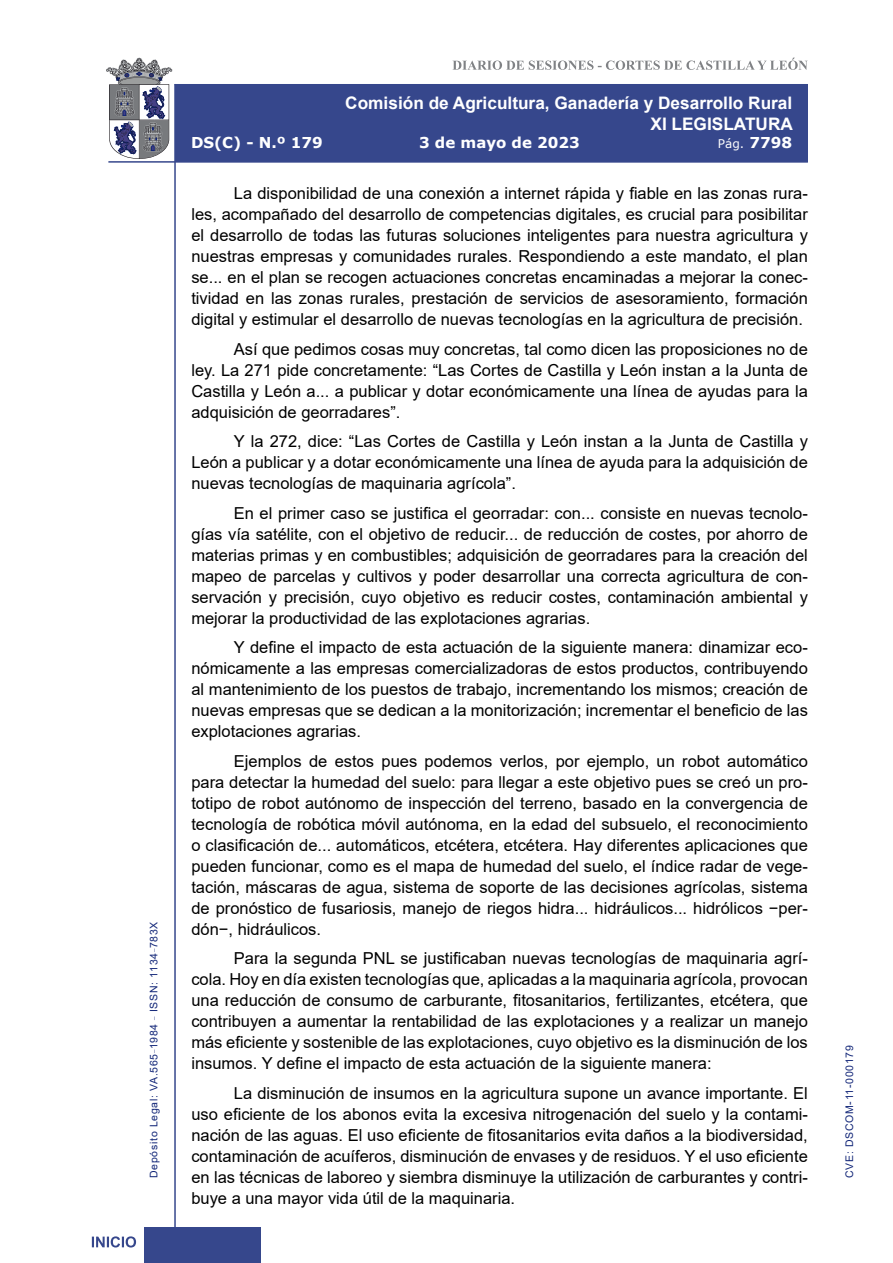
<style>
.page{position:relative;width:893px;height:1263px;background:#fff}
.page>*{position:absolute;margin:0;border:0;box-sizing:border-box;transform-origin:0 0}
.t1{font:700 17.25px/20.7px "Arial";color:#fff;text-align:right}
.t2{font:16.5px/21px "Arial";color:#000;text-align:justify}
.t3{font:700 15px "Verdana";color:#fff}
.t4{font:12px "Verdana";color:#fff}
.t5{font:10.5px "Arial";letter-spacing:.065em;color:#122678}
.s1{font-weight:700;font-size:15px}
</style>
<div class="page">
<svg style="left:452px;top:58px;width:356px;height:12px"></svg>
<hr style="left:174px;top:84px;width:2px;height:1179px;background:#36478c">
<div style="left:144px;top:1227px;width:117px;height:36px;background:#36478c"></div>
<div style="left:175px;top:84px;width:633px;height:78px;background:#36478c"></div>
<hr style="left:108px;top:161px;width:700px;height:2px;background:#36478c">
<svg style="left:92px;top:1236px;width:44px;height:11px"></svg>
<svg style="left:106px;top:58px;width:66px;height:101px"></svg>
<p class="t5" style="left:146px;top:1178px;width:258px;rotate:-90deg">Depósito Legal: VA.565<sup>_</sup>1984 <sup>_</sup> ISSN: 1134<sup>_</sup>783X</p>
<p class="t1" style="left:345px;top:93px;width:449px">Comisión de Agricultura, Ganadería y Desarrollo Rural<br>XI LEGISLATURA</p>
<p class="t3" style="left:191px;top:132px;width:133px">DS(C) - N.º 179</p>
<p class="t3" style="left:419px;top:132px;width:162px">3 de mayo de 2023</p>
<p class="t4" style="left:718px;top:135px;width:76px">Pág. <span class="s1">7798</span></p>
<p class="t2" style="left:191px;top:183px;width:618px;text-indent:43px">La disponibilidad de una conexión a internet rápida y fiable en las zonas rura&shy;les, acompañado del desarrollo de competencias digitales, es crucial para posibilitar el desarrollo de todas las futuras soluciones inteligentes para nuestra agricultura y nuestras empresas y comunidades rurales. Respondiendo a este mandato, el plan se... en el plan se recogen actuaciones concretas encaminadas a mejorar la conec&shy;tividad en las zonas rurales, prestación de servicios de asesoramiento, formación digital y estimular el desarrollo de nuevas tecnologías en la agricultura de precisión.</p>
<p class="t2" style="left:191px;top:338px;width:618px;text-indent:43px">Así que pedimos cosas muy concretas, tal como dicen las proposiciones no de ley. La 271 pide concretamente: “Las Cortes de Castilla y León instan a la Junta de Castilla y León a... a publicar y dotar económicamente una línea de ayudas para la adquisición de georradares”.</p>
<p class="t2" style="left:191px;top:431px;width:618px;text-indent:43px">Y la 272, dice: “Las Cortes de Castilla y León instan a la Junta de Castilla y León a publicar y a dotar económicamente una línea de ayuda para la adquisición de nuevas tecnologías de maquinaria agrícola”.</p>
<p class="t2" style="left:191px;top:502px;width:618px;text-indent:43px">En el primer caso se justifica el georradar: con... consiste en nuevas tecnolo&shy;gías vía satélite, con el objetivo de reducir... de reducción de costes, por ahorro de materias primas y en combustibles; adquisición de georradares para la creación del mapeo de parcelas y cultivos y poder desarrollar una correcta agricultura de con&shy;servación y precisión, cuyo objetivo es reducir costes, contaminación ambiental y mejorar la productividad de las explotaciones agrarias.</p>
<p class="t2" style="left:191px;top:637px;width:618px;text-indent:43px">Y define el impacto de esta actuación de la siguiente manera: dinamizar eco&shy;nómicamente a las empresas comercializadoras de estos productos, contribuyendo al mantenimiento de los puestos de trabajo, incrementando los mismos; creación de nuevas empresas que se dedican a la monitorización; incrementar el beneficio de las explotaciones agrarias.</p>
<p class="t2" style="left:191px;top:750px;width:618px;text-indent:43px">Ejemplos de estos pues podemos verlos, por ejemplo, un robot automático para detectar la humedad del suelo: para llegar a este objetivo pues se creó un pro&shy;totipo de robot autónomo de inspección del terreno, basado en la convergencia de tecnología de robótica móvil autónoma, en la edad del subsuelo, el reconocimiento o clasificación de... automáticos, etcétera, etcétera. Hay diferentes aplicaciones que pueden funcionar, como es el mapa de humedad del suelo, el índice radar de vege&shy;tación, máscaras de agua, sistema de soporte de las decisiones agrícolas, sistema de pronóstico de fusariosis, manejo de riegos hidra... hidráulicos... hidrólicos −per&shy;dón−, hidráulicos.</p>
<p class="t2" style="left:191px;top:948px;width:618px;text-indent:43px">Para la segunda PNL se justificaban nuevas tecnologías de maquinaria agrí&shy;cola. Hoy en día existen tecnologías que, aplicadas a la maquinaria agrícola, provocan una reducción de consumo de carburante, fitosanitarios, fertilizantes, etcétera, que contribuyen a aumentar la rentabilidad de las explotaciones y a realizar un manejo más eficiente y sostenible de las explotaciones, cuyo objetivo es la disminución de los insumos. Y define el impacto de esta actuación de la siguiente manera:</p>
<p class="t2" style="left:191px;top:1082px;width:618px;text-indent:43px">La disminución de insumos en la agricultura supone un avance importante. El uso eficiente de los abonos evita la excesiva nitrogenación del suelo y la contami&shy;nación de las aguas. El uso eficiente de fitosanitarios evita daños a la biodiversidad, contaminación de acuíferos, disminución de envases y de residuos. Y el uso eficiente en las técnicas de laboreo y siembra disminuye la utilización de carburantes y contri&shy;buye a una mayor vida útil de la maquinaria.</p>
<p class="t5" style="left:842px;top:1178px;width:134px;rotate:-90deg">CVE: DSCOM-11-000179</p>
</div>
